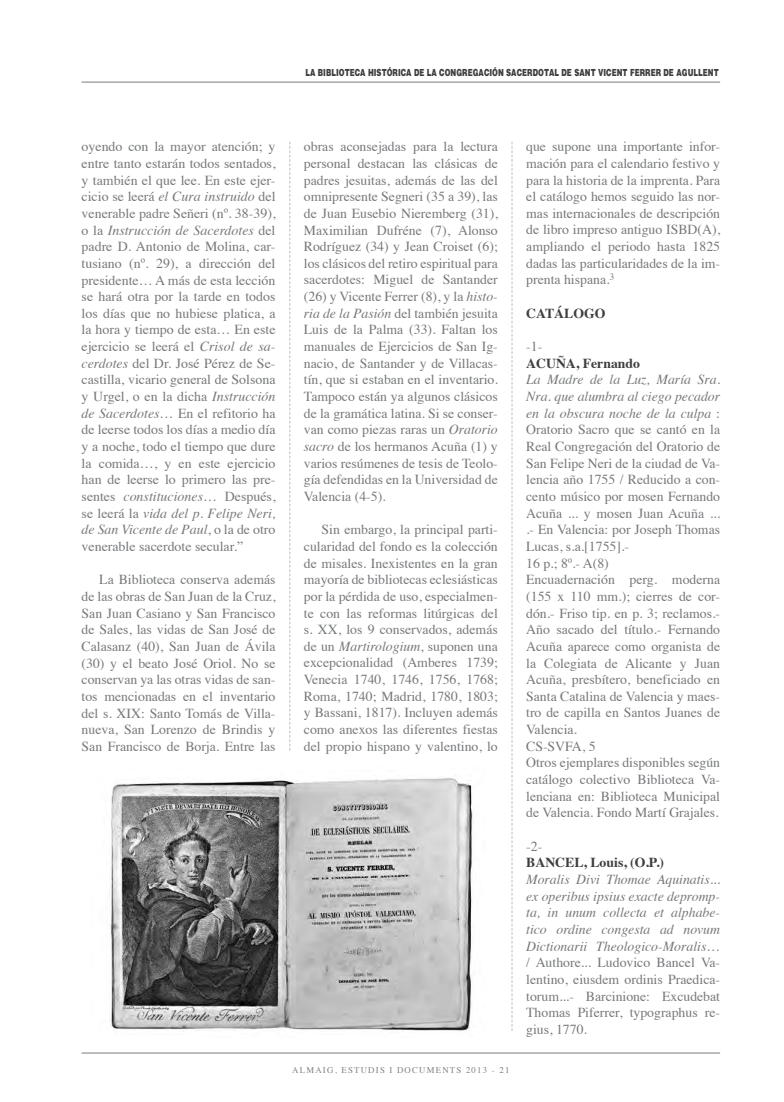
<style>
.page{position:relative;width:784px;height:1102px;background:#fff}
.page>*{position:absolute;margin:0;border:0;box-sizing:border-box;transform-origin:0 0}
.t1{font:13.75px/16.6px "Times";color:#76787b;text-align:justify}
.t2{font:italic 13.75px/16.6px "Times";color:#76787b;text-align:justify}
.t3{font:700 13.75px "Times";color:#3e3e3f}
.t4{font:900 10px "Helvetica";color:#3e3e3f;scale:.7 1}
.t5{font:8.75px "Times";letter-spacing:.14em;color:#808285}
.s1{font-style:italic}
.s2{color:#76787b}
.s3{font-style:normal}
</style>
<div class="page">
<hr style="left:81px;top:1052px;width:638px;height:2px;background:#939598">
<hr style="left:81px;top:81px;width:638px;height:2px;background:#939598">
<svg style="left:511px;top:142px;width:1px;height:889px"></svg>
<svg style="left:289px;top:142px;width:1px;height:609px"></svg>
<img style="left:109px;top:778px;width:364px;height:253px">
<p class="t4" style="left:305px;top:65px;width:591px">LA BIBLIOTECA HISTÓRICA DE LA CONGREGACIÓN SACERDOTAL DE SANT VICENT FERRER DE AGULLENT</p>
<p class="t1" style="left:81px;top:140px;width:195px">oyendo con la mayor atención; y entre tanto estarán todos sentados, y también el que lee. En este ejer&shy;cicio se leerá <span class="s1">el Cura instruido</span> del venerable padre Señeri (nº. 38-39), o la <span class="s1">Instrucción de Sacerdotes</span> del padre D. Antonio de Molina, car&shy;tusiano (nº. 29), a dirección del presidente… A más de esta lección se hará otra por la tarde en todos los días que no hubiese platica, a la hora y tiempo de esta… En este ejercicio se leerá el <span class="s1">Crisol de sa&shy;cerdotes</span> del Dr. José Pérez de Se&shy;castilla, vicario general de Solsona y Urgel, o en la dicha <span class="s1">Instrucción de Sacerdotes</span>… En el refitorio ha de leerse todos los días a medio día y a noche, todo el tiempo que dure la comida…, y en este ejercicio han de leerse lo primero las pre&shy;sentes <span class="s1">constituciones</span>… Después, se leerá la <span class="s1">vida del p. Felipe Neri, de San Vicente de Paul</span>, o la de otro venerable sacerdote secular.”</p>
<p class="t1" style="left:82px;top:573px;width:195px;text-indent:18px">La Biblioteca conserva además de las obras de San Juan de la Cruz, San Juan Casiano y San Francisco de Sales, las vidas de San José de Calasanz (40), San Juan de Ávila (30) y el beato José Oriol. No se conservan ya las otras vidas de san&shy;tos mencionadas en el inventario del s. XIX: Santo Tomás de Villa&shy;nueva, San Lorenzo de Brindis y San Francisco de Borja. Entre las</p>
<p class="t1" style="left:304px;top:140px;width:195px">obras aconsejadas para la lectura personal destacan las clásicas de padres jesuitas, además de las del omnipresente Segneri (35 a 39), las de Juan Eusebio Nieremberg (31), Maximilian Dufréne (7), Alonso Rodríguez (34) y Jean Croiset (6); los clásicos del retiro espiritual para sacerdotes: Miguel de Santander (26) y Vicente Ferrer (8), y la <span class="s1">histo&shy;ria de la Pasión</span> del también jesuita Luis de la Palma (33). Faltan los manuales de Ejercicios de San Ig&shy;nacio, de Santander y de Villacas&shy;tín, que si estaban en el inventario.<br>Tampoco están ya algunos clásicos de la gramática latina. Si se conser&shy;van como piezas raras un <span class="s1">Oratorio sacro</span> de los hermanos Acuña (1) y varios resúmenes de tesis de Teolo&shy;gía defendidas en la Universidad de Valencia (4-5).</p>
<p class="t1" style="left:304px;top:523px;width:195px;text-indent:18px">Sin embargo, la principal parti&shy;cularidad del fondo es la colección de misales. Inexistentes en la gran mayoría de bibliotecas eclesiásticas por la pérdida de uso, especialmen&shy;te con las reformas litúrgicas del s. XX, los 9 conservados, además de un <span class="s1">Martirologium</span>, suponen una excepcionalidad (Amberes 1739; Venecia 1740, 1746, 1756, 1768; Roma, 1740; Madrid, 1780, 1803; y Bassani, 1817). Incluyen además como anexos las diferentes fiestas del propio hispano y valentino, lo</p>
<p class="t5" style="left:292px;top:1067px;width:218px">ALMAIG, ESTUDIS I DOCUMENTS 2013 <span class="s2">- 21</span></p>
<p class="t1" style="left:526px;top:139px;width:195px">que supone una importante infor&shy;mación para el calendario festivo y para la historia de la imprenta. Para el catálogo hemos seguido las nor&shy;mas internacionales de descripción de libro impreso antiguo ISBD(A), ampliando el periodo hasta 1825 dadas las particularidades de la im&shy;prenta hispana.<sup>3</sup></p>
<p class="t3" style="left:526px;top:308px;width:81px">CATÁLOGO</p>
<p class="t1" style="left:526px;top:339px;width:18px">-1-</p>
<p class="t3" style="left:526px;top:357px;width:115px">ACUÑA, Fernando</p>
<p class="t1" style="left:526px;top:373px;width:195px;text-align:left"><span class="s1">La Madre de la Luz, María Sra.<br>Nra. que alumbra al ciego pecador en la obscura noche de la culpa</span> :<br>Oratorio Sacro que se cantó en la<br>Real Congregación del Oratorio de<br>San Felipe Neri de la ciudad de Va&shy;lencia año 1755 / Reducido a con&shy;cento músico por mosen Fernando<br>Acuña ... y mosen Juan Acuña ... .- En Valencia: por Joseph Thomas<br>Lucas, s.a.[1755].-<br>16 p.; 8º.- A(8)<br>Encuadernación perg. moderna (155 x 110 mm.); cierres de cor&shy;dón.- Friso tip. en p. 3; reclamos.-<br>Año sacado del título.- Fernando<br>Acuña aparece como organista de la Colegiata de Alicante y Juan<br>Acuña, presbítero, beneficiado en<br>Santa Catalina de Valencia y maes&shy;tro de capilla en Santos Juanes de<br>Valencia.<br>CS-SVFA, 5<br>Otros ejemplares disponibles según catálogo colectivo Biblioteca Va&shy;lenciana en: Biblioteca Municipal de Valencia. Fondo Martí Grajales.</p>
<p class="t1" style="left:526px;top:839px;width:18px">-2-</p>
<p class="t3" style="left:526px;top:857px;width:139px">BANCEL, Louis, (O.P.)</p>
<p class="t2" style="left:526px;top:872px;width:195px">Moralis Divi Thomae Aquinatis... ex operibus ipsius exacte depromp&shy;ta, in unum collecta et alphabe&shy;tico ordine congesta ad novum Dictionarii Theologico-Moralis<span class="s3">… / Authore... Ludovico Bancel Va&shy;lentino, eiusdem ordinis Praedica&shy;torum...- Barcinione: Excudebat Thomas Piferrer, typographus re&shy;gius, 1770.</span></p>
</div>
